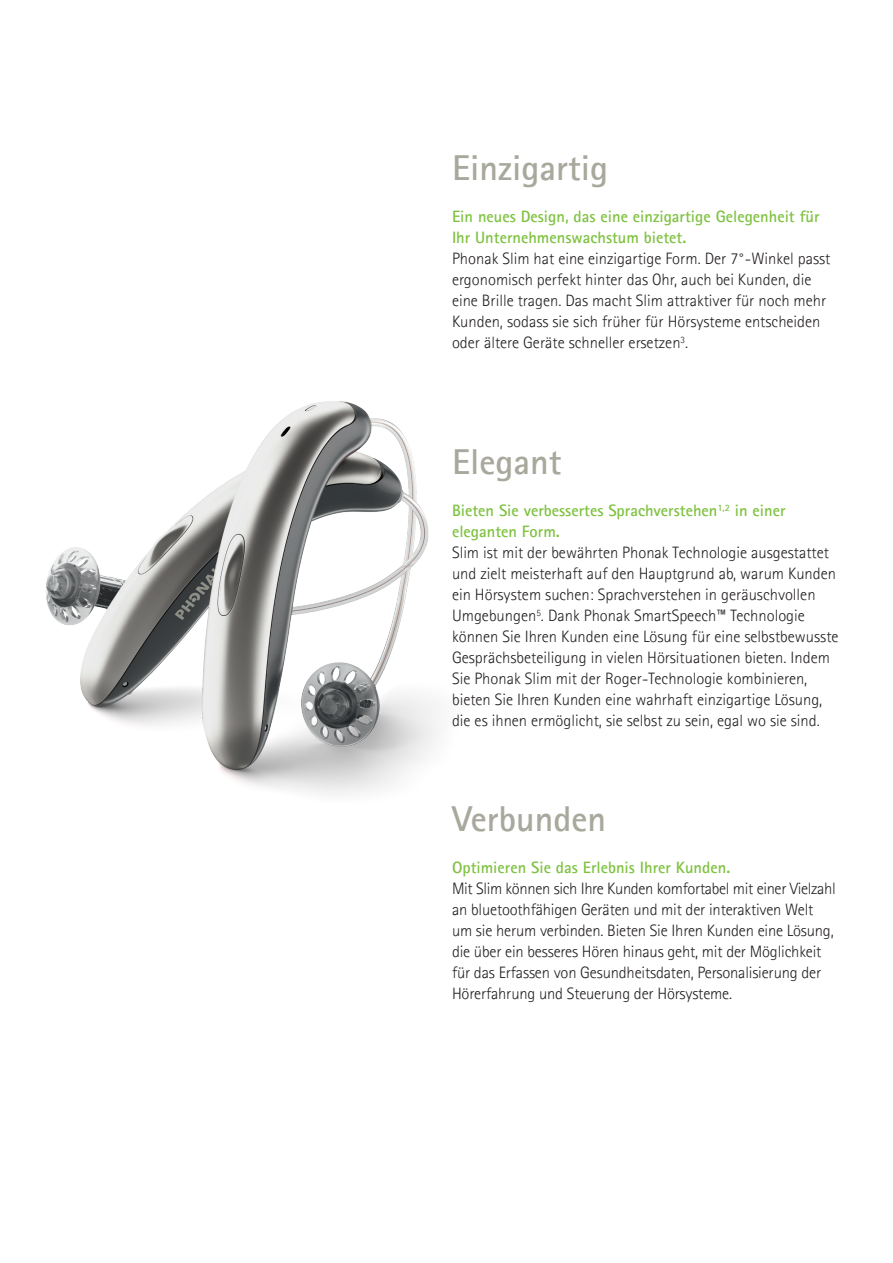
<style>
.page{position:relative;width:893px;height:1263px;background:#fff}
.page>*{position:absolute;margin:0;border:0;box-sizing:border-box;transform-origin:0 0}
.t1{font:700 36px "Rotis Sansfor Phonak";color:#a8a89d}
.t2{font:300 16.5px/21px "Rotis Sansfor Phonak";color:#231f20}
.t3{font:700 16.5px/21px "Rotis Sansfor Phonak";color:#7fc241}
</style>
<div class="page">
<img style="left:46px;top:401px;width:392px;height:393px">
<h1 class="t1" style="left:452px;top:145px;width:157px">Einzigartig</h1>
<p class="t3" style="left:452px;top:206px;width:369px">Ein neues Design, das eine einzigartige Gelegenheit für<br>Ihr Unternehmenswachstum bietet.</p>
<p class="t2" style="left:452px;top:248px;width:380px">Phonak Slim hat eine einzigartige Form. Der 7°-Winkel passt ergonomisch perfekt hinter das Ohr, auch bei Kunden, die eine Brille tragen. Das macht Slim attraktiver für noch mehr Kunden, sodass sie sich früher für Hörsysteme entscheiden oder ältere Geräte schneller ersetzen<sup>3</sup>.</p>
<h1 class="t1" style="left:452px;top:439px;width:111px">Elegant</h1>
<p class="t3" style="left:452px;top:500px;width:335px">Bieten Sie verbessertes Sprachverstehen<sup>1,2</sup> in einer eleganten Form.</p>
<p class="t2" style="left:452px;top:542px;width:388px">Slim ist mit der bewährten Phonak Technologie ausgestattet und zielt meisterhaft auf den Hauptgrund ab, warum Kunden ein Hörsystem suchen: Sprachverstehen in geräuschvollen Umgebungen<sup>5</sup>. Dank Phonak SmartSpeech™ Technologie können Sie Ihren Kunden eine Lösung für eine selbstbewusste Gesprächsbeteiligung in vielen Hörsituationen bieten. Indem Sie Phonak Slim mit der Roger-Technologie kombinieren, bieten Sie Ihren Kunden eine wahrhaft einzigartige Lösung, die es ihnen ermöglicht, sie selbst zu sein, egal wo sie sind.</p>
<h1 class="t1" style="left:452px;top:796px;width:156px">Verbunden</h1>
<p class="t3" style="left:452px;top:857px;width:280px">Optimieren Sie das Erlebnis Ihrer Kunden.</p>
<p class="t2" style="left:452px;top:878px;width:385px">Mit Slim können sich Ihre Kunden komfortabel mit einer Vielzahl an bluetoothfähigen Geräten und mit der interaktiven Welt um sie herum verbinden. Bieten Sie Ihren Kunden eine Lösung, die über ein besseres Hören hinaus geht, mit der Möglichkeit für das Erfassen von Gesundheitsdaten, Personalisierung der Hörerfahrung und Steuerung der Hörsysteme.</p>
</div>
